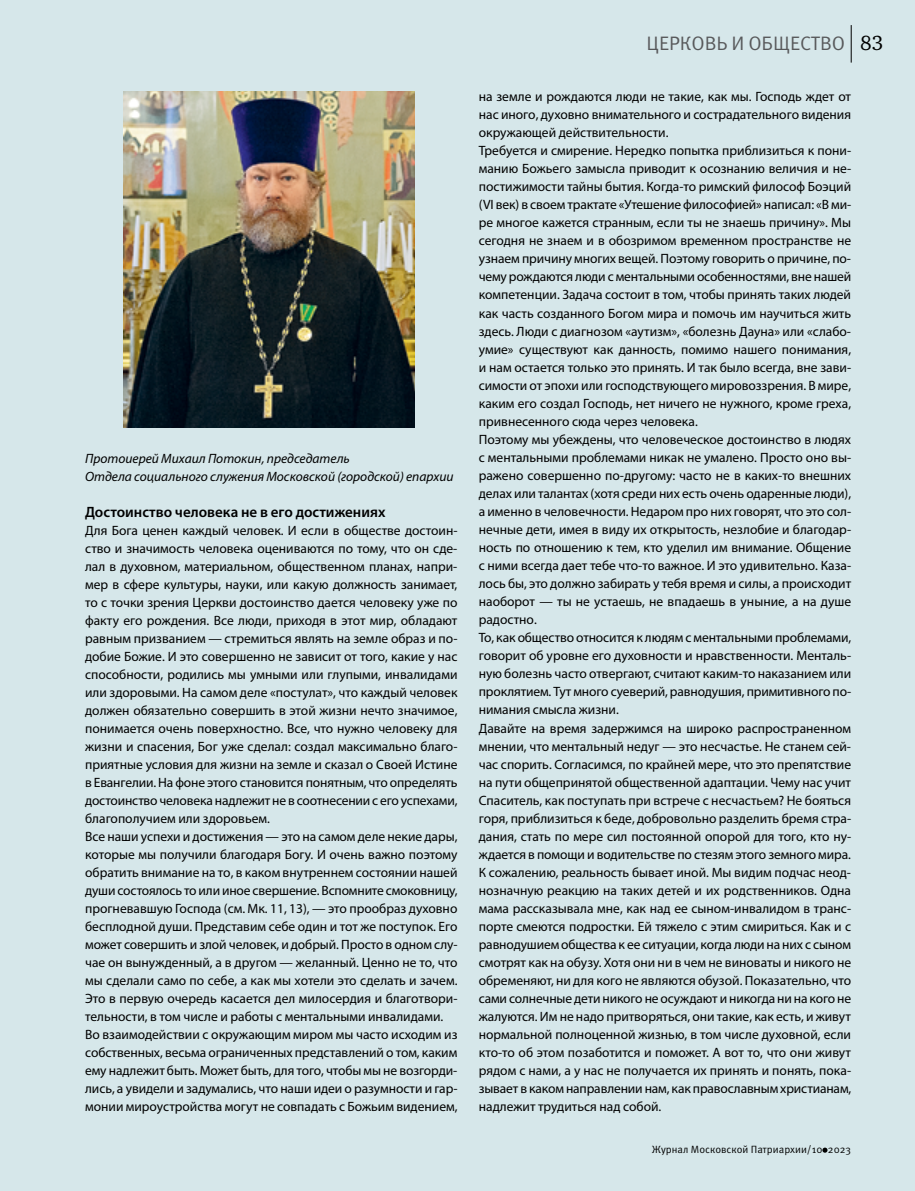
<style>
.page{position:relative;width:915px;height:1191px;background:#fff}
.page>*{position:absolute;margin:0;border:0;box-sizing:border-box;transform-origin:0 0}
.t1{font:19.5px "Meta Pro";letter-spacing:-.005em;color:#58595b}
.t2{font:600 15px "Myriad Pro";color:#000}
.t3{font:13.5px/18px "Myriad Pro";color:#000}
.t4{font:italic 13.5px/18px "Myriad Pro";color:#000}
.t5{font:10.5px "Meta Pro";color:#000}
.s1{font-family:"Charter ITC";font-size:21px;color:#000}
</style>
<div class="page">
<div style="left:0;top:0;width:914px;height:1191px;background:#d6e7ea"></div>
<svg style="left:822px;top:1147px;width:5px;height:5px"></svg>
<hr style="left:850px;top:25px;width:1px;height:38px;background:#000">
<img style="left:123px;top:91px;width:292px;height:336px">
<p class="t4" style="left:85px;top:449px;width:370px">Протоиерей Михаил Потокин, председатель<br>Отдела социального служения Московской (городской) епархии</p>
<p class="t2" style="left:85px;top:502px;width:302px">Достоинство человека не в его достижениях</p>
<p class="t3" style="left:85px;top:521px;width:374px">Для Бога ценен каждый человек. И если в обществе достоин&shy;ство и значимость человека оцениваются по тому, что он сде&shy;лал в духовном, материальном, общественном планах, напри&shy;мер в сфере культуры, науки, или какую должность занимает, то с точки зрения Церкви достоинство дается человеку уже по факту его рождения. Все люди, приходя в этот мир, обладают равным призванием — стремиться являть на земле образ и по&shy;добие Божие. И это совершенно не зависит от того, какие у нас способности, родились мы умными или глупыми, инвалидами или здоровыми. На самом деле «постулат», что каждый человек должен обязательно совершить в этой жизни нечто значимое, понимается очень поверхностно. Все, что нужно человеку для жизни и спасения, Бог уже сделал: создал максимально благо&shy;приятные условия для жизни на земле и сказал о Своей Истине в Евангелии. На фоне этого становится понятным, что определять достоинство человека надлежит не в соотнесении с его успехами, благополучием или здоровьем.<br>Все наши успехи и достижения — это на самом деле некие дары, которые мы получили благодаря Богу. И очень важно поэтому обратить внимание на то, в каком внутреннем состоянии нашей души состоялось то или иное свершение. Вспомните смоковницу, прогневавшую Господа (см. Мк. 11, 13), — это прообраз духовно бесплодной души. Представим себе один и тот же поступок. Его может совершить и злой человек, и добрый. Просто в одном слу&shy;чае он вынужденный, а в другом — желанный. Ценно не то, что мы сделали само по себе, а как мы хотели это сделать и зачем.<br>Это в первую очередь касается дел милосердия и благотвори&shy;тельности, в том числе и работы с ментальными инвалидами.<br>Во взаимодействии с окружающим миром мы часто исходим из собственных, весьма ограниченных представлений о том, каким ему надлежит быть. Может быть, для того, чтобы мы не возгорди&shy;лись, а увидели и задумались, что наши идеи о разумности и гар&shy;монии мироустройства могут не совпадать с Божьим видением,</p>
<h1 class="t1" style="left:646px;top:31px;width:238px">ЦЕРКОВЬ И ОБЩЕСТВО <span class="s1">83</span></h1>
<p class="t3" style="left:478px;top:87px;width:374px">на земле и рождаются люди не такие, как мы. Господь ждет от нас иного, духовно внимательного и сострадательного видения окружающей действительности.<br>Требуется и смирение. Нередко попытка приблизиться к пони&shy;манию Божьего замысла приводит к осознанию величия и не&shy;постижимости тайны бытия. Когда-то римский философ Боэций (VI век) в своем трактате «Утешение философией» написал: «В ми&shy;ре многое кажется странным, если ты не знаешь причину». Мы сегодня не знаем и в обозримом временном пространстве не узнаем причину многих вещей. Поэтому говорить о причине, по&shy;чему рождаются люди с ментальными особенностями, вне нашей компетенции. Задача состоит в том, чтобы принять таких людей как часть созданного Богом мира и помочь им научиться жить здесь. Люди с диагнозом «аутизм», «болезнь Дауна» или «слабо&shy;умие» существуют как данность, помимо нашего понимания, и нам остается только это принять. И так было всегда, вне зави&shy;симости от эпохи или господствующего мировоззрения. В мире, каким его создал Господь, нет ничего не нужного, кроме греха, привнесенного сюда через человека.<br>Поэтому мы убеждены, что человеческое достоинство в людях с ментальными проблемами никак не умалено. Просто оно вы&shy;ражено совершенно по-другому: часто не в каких-то внешних делах или талантах (хотя среди них есть очень одаренные люди), а именно в человечности. Недаром про них говорят, что это сол&shy;нечные дети, имея в виду их открытость, незлобие и благодар&shy;ность по отношению к тем, кто уделил им внимание. Общение с ними всегда дает тебе что-то важное. И это удивительно. Каза&shy;лось бы, это должно забирать у тебя время и силы, а происходит наоборот — ты не устаешь, не впадаешь в уныние, а на душе радостно.<br>То, как общество относится к людям с ментальными проблемами, говорит об уровне его духовности и нравственности. Менталь&shy;ную болезнь часто отвергают, считают каким-то наказанием или проклятием. Тут много суеверий, равнодушия, примитивного по&shy;нимания смысла жизни.<br>Давайте на время задержимся на широко распространенном мнении, что ментальный недуг — это несчастье. Не станем сей&shy;час спорить. Согласимся, по крайней мере, что это препятствие на пути общепринятой общественной адаптации. Чему нас учит Спаситель, как поступать при встрече с несчастьем? Не бояться горя, приблизиться к беде, добровольно разделить бремя стра&shy;дания, стать по мере сил постоянной опорой для того, кто ну&shy;ждается в помощи и водительстве по стезям этого земного мира.<br>К сожалению, реальность бывает иной. Мы видим подчас неод&shy;нозначную реакцию на таких детей и их родственников. Одна мама рассказывала мне, как над ее сыном-инвалидом в транс&shy;порте смеются подростки. Ей тяжело с этим смириться. Как и с равнодушием общества к ее ситуации, когда люди на них с сыном смотрят как на обузу. Хотя они ни в чем не виноваты и никого не обременяют, ни для кого не являются обузой. Показательно, что сами солнечные дети никого не осуждают и никогда ни на кого не жалуются. Им не надо притворяться, они такие, как есть, и живут нормальной полноценной жизнью, в том числе духовной, если кто-то об этом позаботится и поможет. А вот то, что они живут рядом с нами, а у нас не получается их принять и понять, пока&shy;зывает в каком направлении нам, как православным христианам, надлежит трудиться над собой.</p>
<p class="t5" style="left:651px;top:1142px;width:201px">Журнал Московской Патриархии/10 2023</p>
</div>
